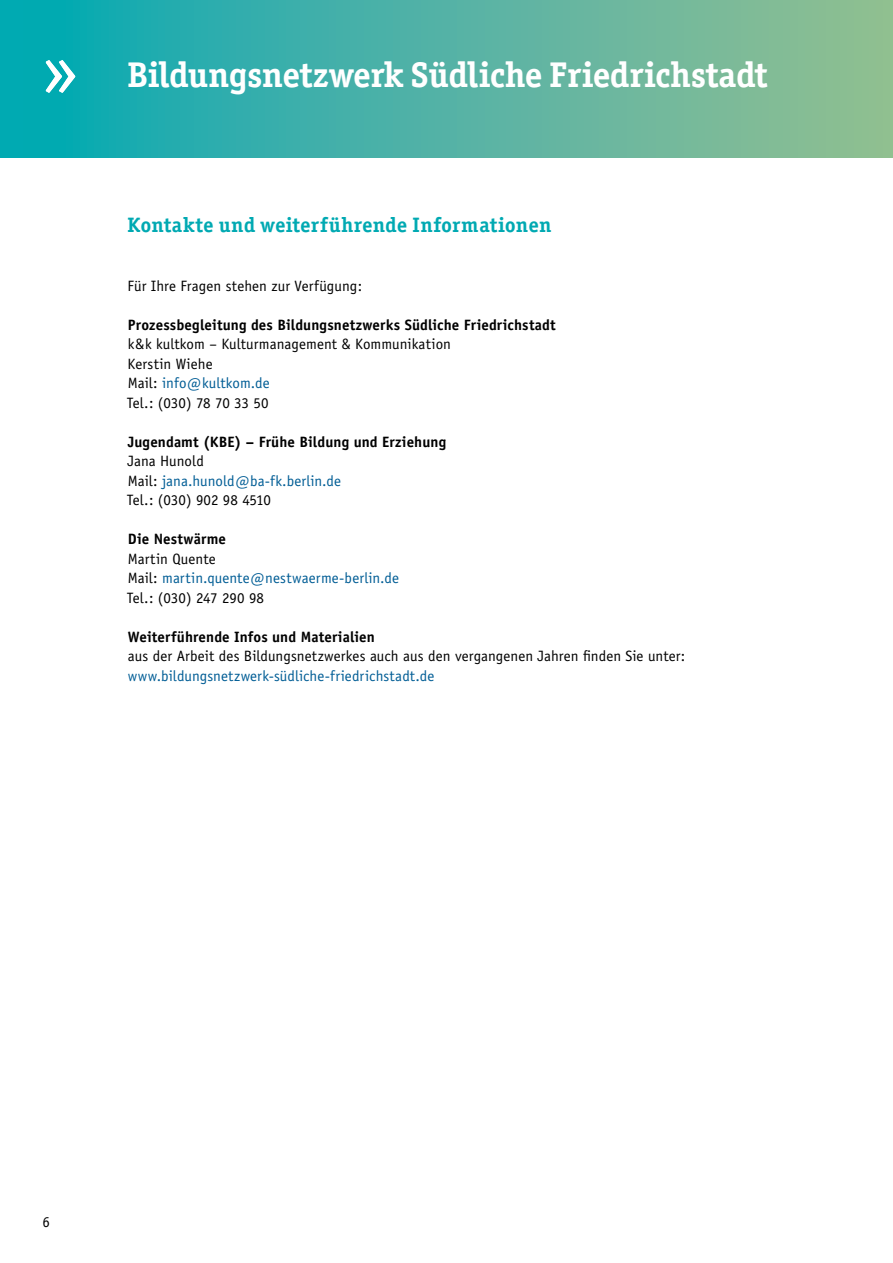
<style>
.page{position:relative;width:893px;height:1263px;background:#fff}
.page>*{position:absolute;margin:0;border:0;box-sizing:border-box;transform-origin:0 0}
.t1{font:700 36px "Officina Serif";color:#fff}
.t2{font:700 21px "Officina Serif";letter-spacing:.03em;color:#00a9b2}
.t3{font:15px/19.5px "Officina Sans";letter-spacing:.005em;color:#000}
.t4{font:700 15px "Officina Sans";letter-spacing:.01em;color:#000}
.t5{font:15px "Officina Sans";letter-spacing:.005em;color:#005d95}
.s1{color:#005d95}
</style>
<div class="page">
<div style="left:0;top:0;width:893px;height:157px;background:linear-gradient(to right,#05a8b5,#99be93)"></div>
<svg style="left:46px;top:60px;width:29px;height:33px"></svg>
<h1 class="t1" style="left:128px;top:53px;width:641px">Bildungsnetzwerk Südliche Friedrichstadt</h1>
<h2 class="t2" style="left:127px;top:212px;width:426px">Kontakte und weiterführende Informationen</h2>
<p class="t3" style="left:128px;top:276px;width:236px">Für Ihre Fragen stehen zur Verfügung:</p>
<p class="t4" style="left:128px;top:315px;width:429px">Prozessbegleitung des Bildungsnetzwerks Südliche Friedrichstadt</p>
<p class="t3" style="left:127px;top:334px;width:326px">k&amp;k kultkom – Kulturmanagement &amp; Kommunikation<br>Kerstin Wiehe<br>Mail: <span class="s1">info@kultkom.de<br></span>Tel.: (030) 78 70 33 50</p>
<p class="t4" style="left:128px;top:432px;width:320px">Jugendamt (KBE) – Frühe Bildung und Erziehung</p>
<p class="t3" style="left:127px;top:451px;width:216px">Jana Hunold<br>Mail: <span class="s1">jana.hunold@ba-fk.berlin.de<br></span>Tel.: (030) 902 98 4510</p>
<p class="t4" style="left:128px;top:530px;width:100px">Die Nestwärme</p>
<p class="t3" style="left:127px;top:549px;width:274px">Martin Quente<br>Mail: <span class="s1">martin.quente@nestwaerme-berlin.de<br></span>Tel.: (030) 247 290 98</p>
<p class="t4" style="left:128px;top:627px;width:248px">Weiterführende Infos und Materialien</p>
<p class="t3" style="left:128px;top:646px;width:559px">aus der Arbeit des Bildungsnetzwerkes auch aus den vergangenen Jahren finden Sie unter:</p>
<p class="t5" style="left:128px;top:667px;width:308px">www.bildungsnetzwerk-südliche-friedrichstadt.de</p>
<p class="t3" style="left:43px;top:1212px;width:9px">6</p>
</div>
